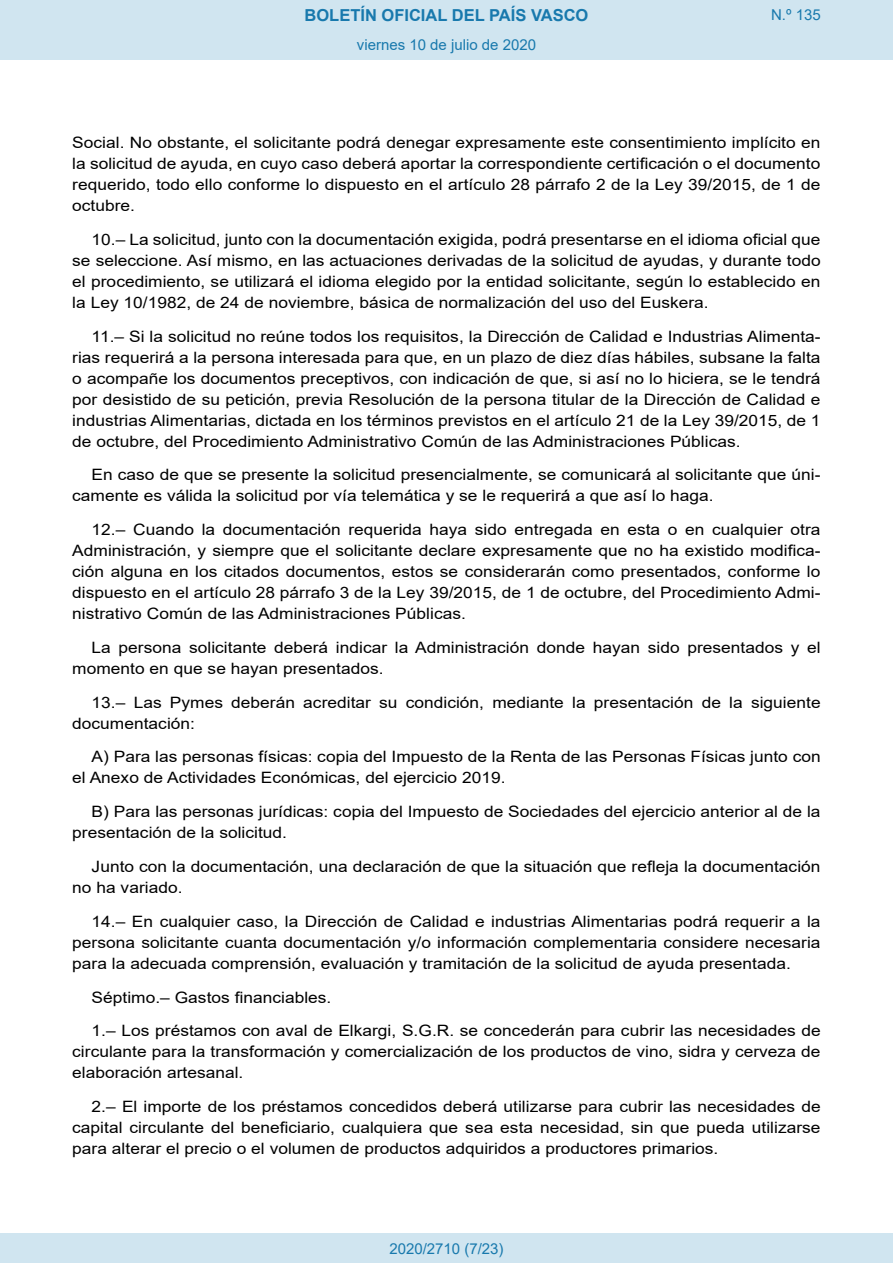
<style>
.page{position:relative;width:893px;height:1263px;background:#fff}
.page>*{position:absolute;margin:0;border:0;box-sizing:border-box;transform-origin:0 0}
.t1{font:700 16.5px "Arial";color:#1879ad}
.BOPVDetalle{font:15.6px/21px "Arial";color:#000;text-align:justify;scale:1.11 1}
.Paginacion_Centro{font:15px "Arial";color:#1879ad}
</style>
<div class="page">
<div style="left:0;top:0;width:893px;height:60px;background:#d0e5f0"></div>
<div style="left:0;top:1233px;width:893px;height:30px;background:#d0e5f0"></div>
<p class="t1" style="left:305px;top:3px;width:285px">BOLETÍN OFICIAL DEL PAÍS VASCO</p>
<p class="Paginacion_Centro" style="left:357px;top:35px;width:181px">viernes 10 de julio de 2020</p>
<p class="Paginacion_Centro" style="left:771px;top:5px;width:51px">N.º 135</p>
<p class="BOPVDetalle" style="left:72px;top:132px;width:676px">Social. No obstante, el solicitante podrá denegar expresamente este consentimiento implícito en la solicitud de ayuda, en cuyo caso deberá aportar la correspondiente certificación o el documento requerido, todo ello conforme lo dispuesto en el artículo 28 párrafo 2 de la Ley 39/2015, de 1 de octubre.</p>
<p class="BOPVDetalle" style="left:72px;top:229px;width:676px;text-indent:19px">10.– La solicitud, junto con la documentación exigida, podrá presentarse en el idioma oficial que se seleccione. Así mismo, en las actuaciones derivadas de la solicitud de ayudas, y durante todo el procedimiento, se utilizará el idioma elegido por la entidad solicitante, según lo establecido en la Ley 10/1982, de 24 de noviembre, básica de normalización del uso del Euskera.</p>
<p class="BOPVDetalle" style="left:72px;top:326px;width:676px;text-indent:19px">11.– Si la solicitud no reúne todos los requisitos, la Dirección de Calidad e Industrias Alimenta&shy;rias requerirá a la persona interesada para que, en un plazo de diez días hábiles, subsane la falta o acompañe los documentos preceptivos, con indicación de que, si así no lo hiciera, se le tendrá por desistido de su petición, previa Resolución de la persona titular de la Dirección de Calidad e industrias Alimentarias, dictada en los términos previstos en el artículo 21 de la Ley 39/2015, de 1 de octubre, del Procedimiento Administrativo Común de las Administraciones Públicas.</p>
<p class="BOPVDetalle" style="left:72px;top:464px;width:676px;text-indent:19px">En caso de que se presente la solicitud presencialmente, se comunicará al solicitante que úni&shy;camente es válida la solicitud por vía telemática y se le requerirá a que así lo haga.</p>
<p class="BOPVDetalle" style="left:72px;top:519px;width:676px;text-indent:19px">12.– Cuando la documentación requerida haya sido entregada en esta o en cualquier otra Administración, y siempre que el solicitante declare expresamente que no ha existido modifica&shy;ción alguna en los citados documentos, estos se considerarán como presentados, conforme lo dispuesto en el artículo 28 párrafo 3 de la Ley 39/2015, de 1 de octubre, del Procedimiento Admi&shy;nistrativo Común de las Administraciones Públicas.</p>
<p class="BOPVDetalle" style="left:72px;top:637px;width:676px;text-indent:19px">La persona solicitante deberá indicar la Administración donde hayan sido presentados y el momento en que se hayan presentados.</p>
<p class="BOPVDetalle" style="left:72px;top:692px;width:676px;text-indent:19px">13.– Las Pymes deberán acreditar su condición, mediante la presentación de la siguiente documentación:</p>
<p class="BOPVDetalle" style="left:72px;top:746px;width:676px;text-indent:19px">A) Para las personas físicas: copia del Impuesto de la Renta de las Personas Físicas junto con el Anexo de Actividades Económicas, del ejercicio 2019.</p>
<p class="BOPVDetalle" style="left:72px;top:801px;width:676px;text-indent:19px">B) Para las personas jurídicas: copia del Impuesto de Sociedades del ejercicio anterior al de la presentación de la solicitud.</p>
<p class="BOPVDetalle" style="left:72px;top:856px;width:676px;text-indent:19px">Junto con la documentación, una declaración de que la situación que refleja la documentación no ha variado.</p>
<p class="BOPVDetalle" style="left:72px;top:911px;width:676px;text-indent:19px">14.– En cualquier caso, la Dirección de Calidad e industrias Alimentarias podrá requerir a la persona solicitante cuanta documentación y/o información complementaria considere necesaria para la adecuada comprensión, evaluación y tramitación de la solicitud de ayuda presentada.</p>
<p class="BOPVDetalle" style="left:92px;top:986px;width:218px">Séptimo.– Gastos financiables.</p>
<p class="BOPVDetalle" style="left:72px;top:1020px;width:676px;text-indent:19px">1.– Los préstamos con aval de Elkargi, S.G.R. se concederán para cubrir las necesidades de circulante para la transformación y comercialización de los productos de vino, sidra y cerveza de elaboración artesanal.</p>
<p class="BOPVDetalle" style="left:72px;top:1096px;width:676px;text-indent:19px">2.– El importe de los préstamos concedidos deberá utilizarse para cubrir las necesidades de capital circulante del beneficiario, cualquiera que sea esta necesidad, sin que pueda utilizarse para alterar el precio o el volumen de productos adquiridos a productores primarios.</p>
<p class="Paginacion_Centro" style="left:389px;top:1238px;width:116px">2020/2710 (7/23)</p>
</div>
